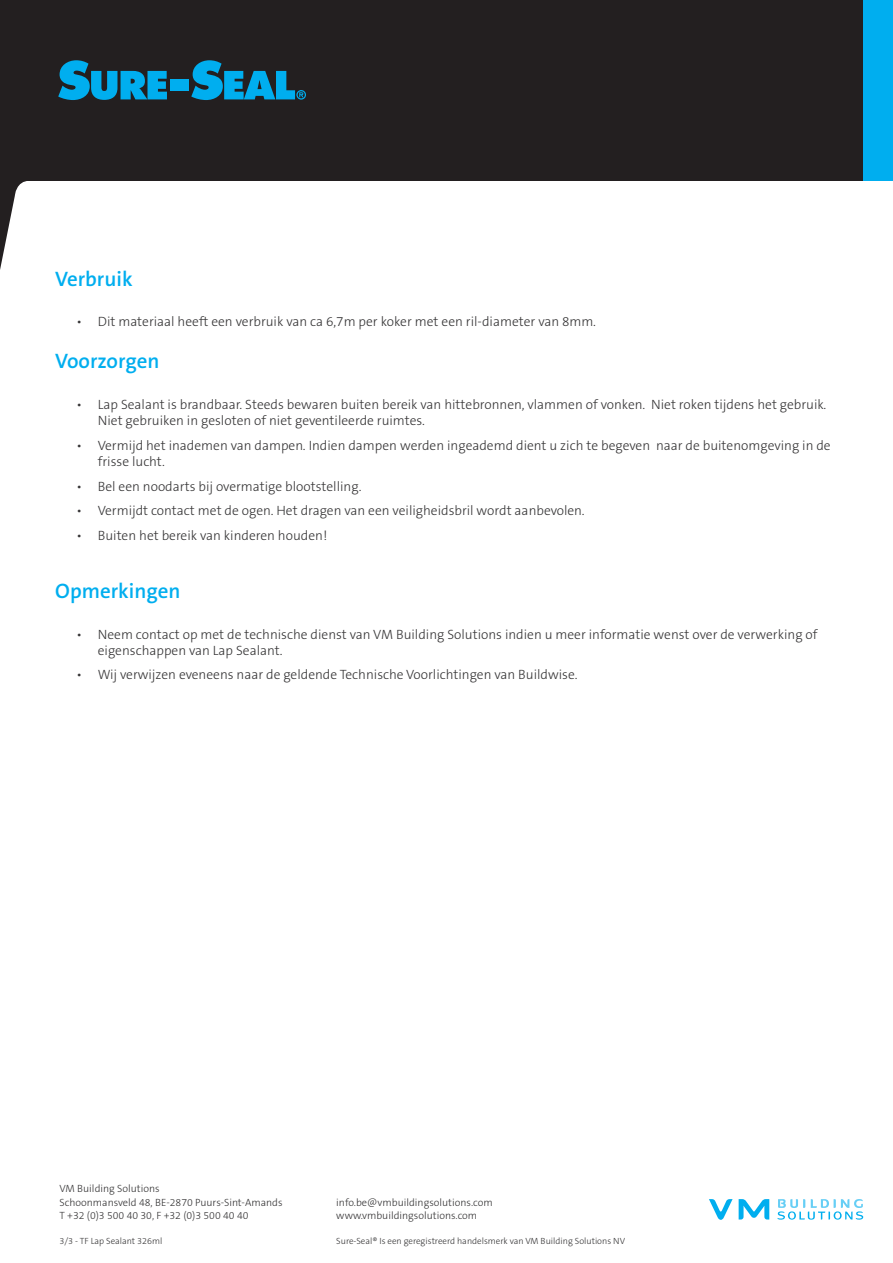
<style>
.page{position:relative;width:893px;height:1263px;background:#fff}
.page>*{position:absolute;margin:0;border:0;box-sizing:border-box;transform-origin:0 0}
.t1{font:600 21px "The Sans B W6";color:#00aeef}
.t2{font:300 13.5px/16.2px "The Sans B W3";color:#363536}
.t3{font:300 10.5px/13.5px "The Sans B W3";color:#363536}
.t4{font:300 9px "The Sans B W3";color:#363536}
</style>
<div class="page">
<div style="left:0;top:0;width:886px;height:181px;background:#231f20"></div>
<div style="left:863px;top:0;width:30px;height:181px;background:#00aeef"></div>
<svg style="left:1px;top:181px;width:26px;height:84px"></svg>
<hr style="left:0;top:181px;width:1px;height:89px;background:#231f20">
<svg style="left:709px;top:1199px;width:60px;height:21px"></svg>
<svg style="left:777px;top:1199px;width:86px;height:21px"></svg>
<svg style="left:58px;top:60px;width:109px;height:40px"></svg>
<div style="left:171px;top:80px;width:18px;height:11px;background:#00aeef"></div>
<svg style="left:191px;top:60px;width:115px;height:40px"></svg>
<h1 class="t1" style="left:55px;top:265px;width:79px">Verbruik</h1>
<p class="t2" style="left:77px;top:314px;width:521px">• Dit materiaal heeft een verbruik van ca 6,7m per koker met een ril-diameter van 8mm.</p>
<h1 class="t1" style="left:55px;top:347px;width:106px">Voorzorgen</h1>
<p class="t2" style="left:98px;top:396px;width:730px;text-indent:-21px">• Lap Sealant is brandbaar. Steeds bewaren buiten bereik van hittebronnen, vlammen of vonken. Niet roken tijdens het gebruik.<br>Niet gebruiken in gesloten of niet geventileerde ruimtes.</p>
<p class="t2" style="left:98px;top:437px;width:734px;text-indent:-21px">• Vermijd het inademen van dampen. Indien dampen werden ingeademd dient u zich te begeven naar de buitenomgeving in de frisse lucht.</p>
<p class="t2" style="left:77px;top:478px;width:287px">• Bel een noodarts bij overmatige blootstelling.</p>
<p class="t2" style="left:77px;top:503px;width:510px">• Vermijdt contact met de ogen. Het dragen van een veiligheidsbril wordt aanbevolen.</p>
<p class="t2" style="left:77px;top:527px;width:252px">• Buiten het bereik van kinderen houden!</p>
<h1 class="t1" style="left:55px;top:577px;width:127px">Opmerkingen</h1>
<p class="t2" style="left:98px;top:626px;width:721px;text-indent:-21px">• Neem contact op met de technische dienst van VM Building Solutions indien u meer informatie wenst over de verwerking of eigenschappen van Lap Sealant.</p>
<p class="t2" style="left:77px;top:667px;width:503px">• Wij verwijzen eveneens naar de geldende Technische Voorlichtingen van Buildwise.</p>
<p class="t3" style="left:60px;top:1182px;width:225px">VM Building Solutions<br>Schoonmansveld 48, BE-2870 Puurs-Sint-Amands<br>T +32 (0)3 500 40 30, F +32 (0)3 500 40 40</p>
<p class="t3" style="left:336px;top:1196px;width:158px">info.be@vmbuildingsolutions.com www.vmbuildingsolutions.com</p>
<p class="t4" style="left:60px;top:1235px;width:104px">3/3 - TF Lap Sealant 326ml</p>
<p class="t4" style="left:336px;top:1235px;width:290px">Sure-Seal® Is een geregistreerd handelsmerk van VM Building Solutions NV</p>
</div>
